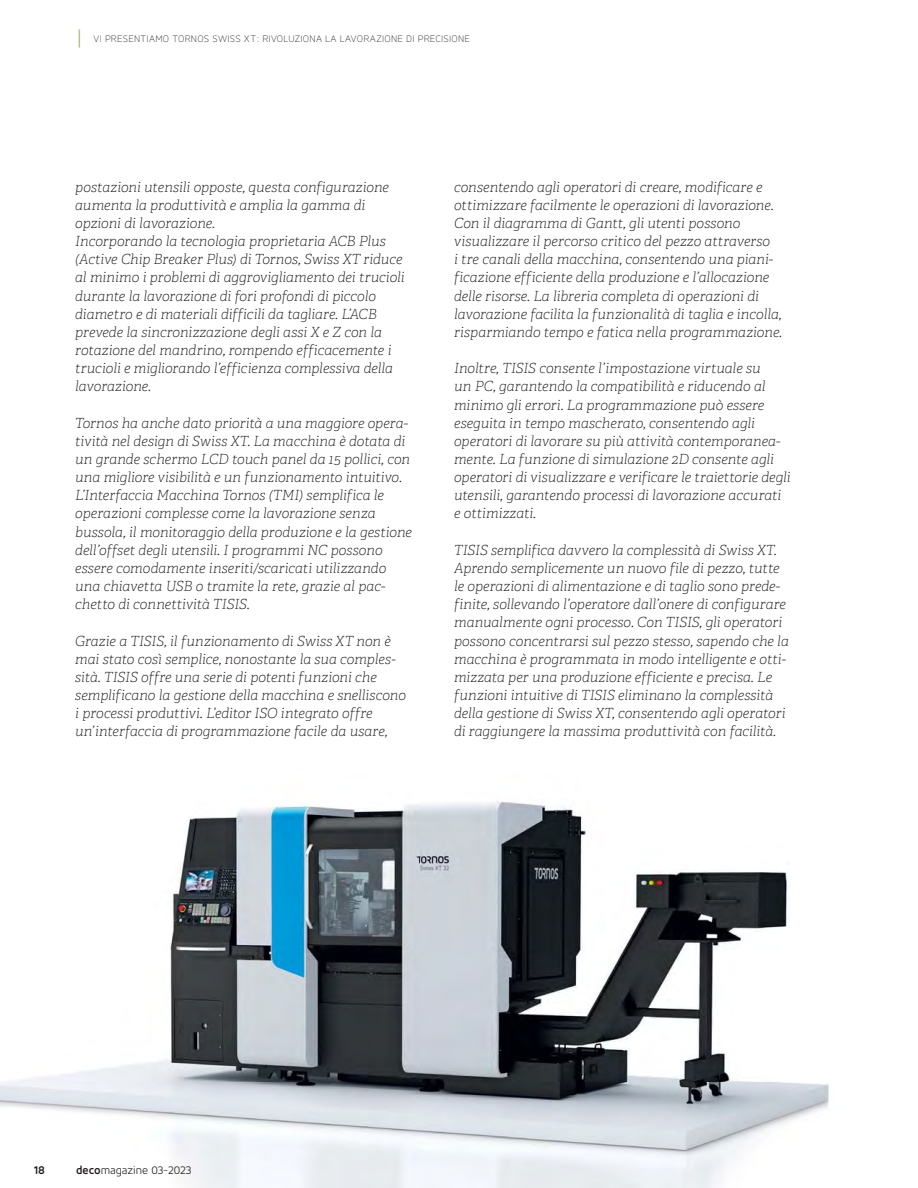
<style>
.page{position:relative;width:918px;height:1188px;background:#fff}
.page>*{position:absolute;margin:0;border:0;box-sizing:border-box;transform-origin:0 0}
.t1{font:300 21px "DIN Pro";color:#aaa869}
.t2{font:italic 100 13.95px/18.1px "Adelle";color:#231f20}
.t3{font:300 12px "Tornos Accord Alt";color:#231f20}
.t4{font:700 12px "Tornos Accord Alt";color:#231f20}
.t5{font:100 10.5px "Tornos Accord Alt";letter-spacing:.025em;color:#231f20}
.s1{font-weight:700}
.s2{color:#201d1e}
</style>
<div class="page">
<img style="left:0;top:801px;width:829px;height:387px">
<svg style="left:34px;top:1166px;width:10px;height:8px"></svg>
<img style="left:77px;top:1166px;width:23px;height:8px">
<img style="left:102px;top:1166px;width:45px;height:11px">
<img style="left:148px;top:1166px;width:43px;height:8px">
<h1 class="t1" style="left:76px;top:27px;width:8px">|</h1>
<p class="t5" style="left:94px;top:35px;width:378px">VI PRESENTIAMO TORNOS SWISS XT: RIVOLUZIONA LA LAVORAZIONE DI PRECISIONE</p>
<p class="t2" style="left:75px;top:179px;width:331px">postazioni utensili opposte, questa configurazione aumenta la produttività e amplia la gamma di opzioni di lavorazione.<br>Incorporando la tecnologia proprietaria ACB Plus (Active Chip Breaker Plus) di Tornos, Swiss XT riduce al minimo i problemi di aggrovigliamento dei trucioli durante la lavorazione di fori profondi di piccolo diametro e di materiali difficili da tagliare. L’ACB prevede la sincronizzazione degli assi X e Z con la rotazione del mandrino, rompendo efficacemente i trucioli e migliorando l’efficienza complessiva della lavorazione.</p>
<p class="t2" style="left:75px;top:415px;width:338px">Tornos ha anche dato priorità a una maggiore opera&shy;tività nel design di Swiss XT. La macchina è dotata di un grande schermo LCD touch panel da 15 pollici, con una migliore visibilità e un funzionamento intuitivo.<br>L’Interfaccia Macchina Tornos (TMI) semplifica le operazioni complesse come la lavorazione senza bussola, il monitoraggio della produzione e la gestione dell’offset degli utensili. I programmi NC possono essere comodamente inseriti/scaricati utilizzando una chiavetta USB o tramite la rete, grazie al pac&shy;chetto di connettività TISIS.</p>
<p class="t2" style="left:75px;top:633px;width:332px">Grazie a TISIS, il funzionamento di Swiss XT non è mai stato così semplice, nonostante la sua comples&shy;sità. TISIS offre una serie di potenti funzioni che semplificano la gestione della macchina e snelliscono i processi produttivi. L’editor ISO integrato offre un’interfaccia di programmazione facile da usare,</p>
<p class="t2" style="left:454px;top:179px;width:330px">consentendo agli operatori di creare, modificare e ottimizzare facilmente le operazioni di lavorazione.<br>Con il diagramma di Gantt, gli utenti possono visualizzare il percorso critico del pezzo attraverso<br>i tre canali della macchina, consentendo una piani&shy;ficazione efficiente della produzione e l’allocazione delle risorse. La libreria completa di operazioni di lavorazione facilita la funzionalità di taglia e incolla, risparmiando tempo e fatica nella programmazione.</p>
<p class="t2" style="left:454px;top:361px;width:338px">Inoltre, TISIS consente l’impostazione virtuale su<br>un PC, garantendo la compatibilità e riducendo al minimo gli errori. La programmazione può essere eseguita in tempo mascherato, consentendo agli operatori di lavorare su più attività contemporanea&shy;mente. La funzione di simulazione 2D consente agli operatori di visualizzare e verificare le traiettorie degli utensili, garantendo processi di lavorazione accurati e ottimizzati.</p>
<p class="t2" style="left:454px;top:542px;width:336px">TISIS semplifica davvero la complessità di Swiss XT.<br>Aprendo semplicemente un nuovo file di pezzo, tutte le operazioni di alimentazione e di taglio sono prede&shy;finite, sollevando l’operatore dall’onere di configurare manualmente ogni processo. Con TISIS, gli operatori possono concentrarsi sul pezzo stesso, sapendo che la macchina è programmata in modo intelligente e otti&shy;mizzata per una produzione efficiente e precisa. Le funzioni intuitive di TISIS eliminano la complessità della gestione di Swiss XT, consentendo agli operatori di raggiungere la massima produttività con facilità.</p>
<p class="t4" style="left:34px;top:1165px;width:12px">18</p>
<p class="t3" style="left:76px;top:1166px;width:117px"><span class="s1">deco</span>magazine 03-20<span class="s2">23</span></p>
</div>
